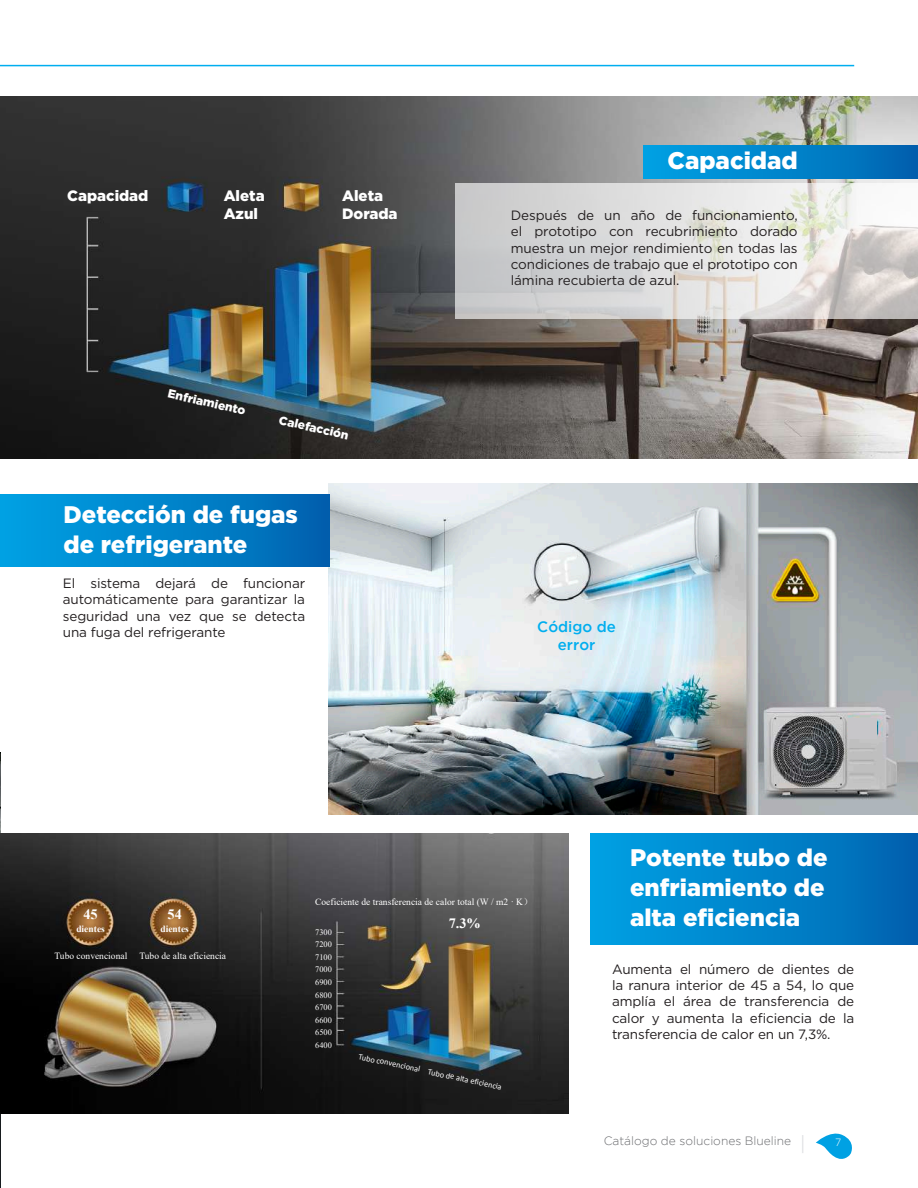
<style>
.page{position:relative;width:918px;height:1188px;background:#fff}
.page>*{position:absolute;margin:0;border:0;box-sizing:border-box;transform-origin:0 0}
.t1{font:900 24px/30px "Gotham";color:#fff}
.t2{font:900 15px/18px "Gotham";color:#fff}
.t3{font:500 15px/18px "Gotham";color:#00aeef;text-align:center}
.t4{font:700 14.25px "Times New Roman";color:#fff}
.t5{font:13.5px/16.2px "Gotham";letter-spacing:-.01em;color:#231f20;text-align:justify}
.t6{font:300 12px "Gotham";color:#6c6d70}
.t7{font:900 12px "Gotham";color:#fff}
.t8{font:300 10.5px "Gotham";color:#fff}
.t9{font:9.45px "Times New Roman";color:#fff}
.t10{font:700 9.45px "Times New Roman";color:#fff}
.t11{font:8.25px/12.6px "Times New Roman";color:#fff;text-align:justify}
.t12{font:8.25px "Calibri";color:#fff}
.s1{font-family:"Sim Sun"}
</style>
<div class="page">
<svg style="left:816px;top:1133px;width:36px;height:26px"></svg>
<svg style="left:802px;top:1135px;width:1px;height:18px"></svg>
<hr style="left:0;top:65px;width:854px;height:1px;background:#00aeef">
<img style="left:0;top:753px;width:1px;height:435px">
<hr style="left:0;top:494px;width:1px;height:33px;background:#00a1e3">
<img style="left:0;top:97px;width:918px;height:361px">
<div style="left:644px;top:146px;width:274px;height:32px;background:linear-gradient(to right,#00a3e5,#0064b0)"></div>
<svg style="left:455px;top:183px;width:463px;height:135px;background:#dbdad9"></svg>
<img style="left:328px;top:483px;width:590px;height:332px">
<div style="left:1px;top:494px;width:328px;height:73px;background:linear-gradient(to right,#00a3e5,#0064b0)"></div>
<div style="left:591px;top:834px;width:327px;height:110px;background:linear-gradient(to right,#00a3e5,#0064b0)"></div>
<img style="left:0;top:834px;width:568px;height:280px">
<div style="left:849px;top:718px;width:28px;height:20px;background:#c7c6c9"></div>
<p class="t2" style="left:67px;top:186px;width:83px">Capacidad</p>
<p class="t2" style="left:224px;top:186px;width:42px">Aleta<br>Azul</p>
<p class="t2" style="left:342px;top:186px;width:57px">Aleta<br>Dorada</p>
<p class="t7" style="left:170px;top:386px;width:81px;rotate:13deg">Enfriamiento</p>
<p class="t7" style="left:281px;top:413px;width:73px;rotate:13deg">Calefacción</p>
<h1 class="t1" style="left:64px;top:499px;width:236px">Detección de fugas de refrigerante</h1>
<p class="t5" style="left:63px;top:575px;width:244px">El sistema dejará de funcionar automáticamente para garantizar la seguridad una vez que se detecta una fuga del refrigerante</p>
<h1 class="t1" style="left:668px;top:144px;width:132px">Capacidad</h1>
<p class="t5" style="left:511px;top:207px;width:288px">Después de un año de funcionamiento, el prototipo con recubrimiento dorado muestra un mejor rendimiento en todas las condiciones de trabajo que el prototipo con lámina recubierta de azul.</p>
<p class="t3" style="left:537px;top:618px;width:80px">Código de error</p>
<p class="t4" style="left:84px;top:904px;width:16px">45</p>
<p class="t10" style="left:76px;top:922px;width:30px">dientes</p>
<p class="t4" style="left:168px;top:904px;width:16px">54</p>
<p class="t10" style="left:160px;top:922px;width:30px">dientes</p>
<p class="t9" style="left:55px;top:949px;width:74px">Tubo convencional</p>
<p class="t9" style="left:139px;top:949px;width:88px">Tubo de alta eficiencia</p>
<p class="t9" style="left:315px;top:895px;width:219px">Coeficiente de transferencia de calor total (W / m2 · K<span class="s1">）</span></p>
<p class="t11" style="left:315px;top:926px;width:18px">7300<br>7200<br>7100<br>7000<br>6900<br>6800<br>6700<br>6600<br>6500<br>6400</p>
<p class="t4" style="left:449px;top:913px;width:34px">7.3%</p>
<p class="t12" style="left:360px;top:1051px;width:148px;rotate:12deg">Tubo convencional Tubo de alta eficiencia</p>
<h1 class="t1" style="left:630px;top:842px;width:199px;text-align:justify">Potente tubo de enfriamiento de alta eficiencia</h1>
<p class="t5" style="left:612px;top:961px;width:244px">Aumenta el número de dientes de la ranura interior de 45 a 54, lo que amplía el área de transferencia de calor y aumenta la eficiencia de la transferencia de calor en un 7,3%.</p>
<p class="t6" style="left:604px;top:1134px;width:189px">Catálogo de soluciones Blueline</p>
<p class="t8" style="left:835px;top:1137px;width:8px">7</p>
</div>
